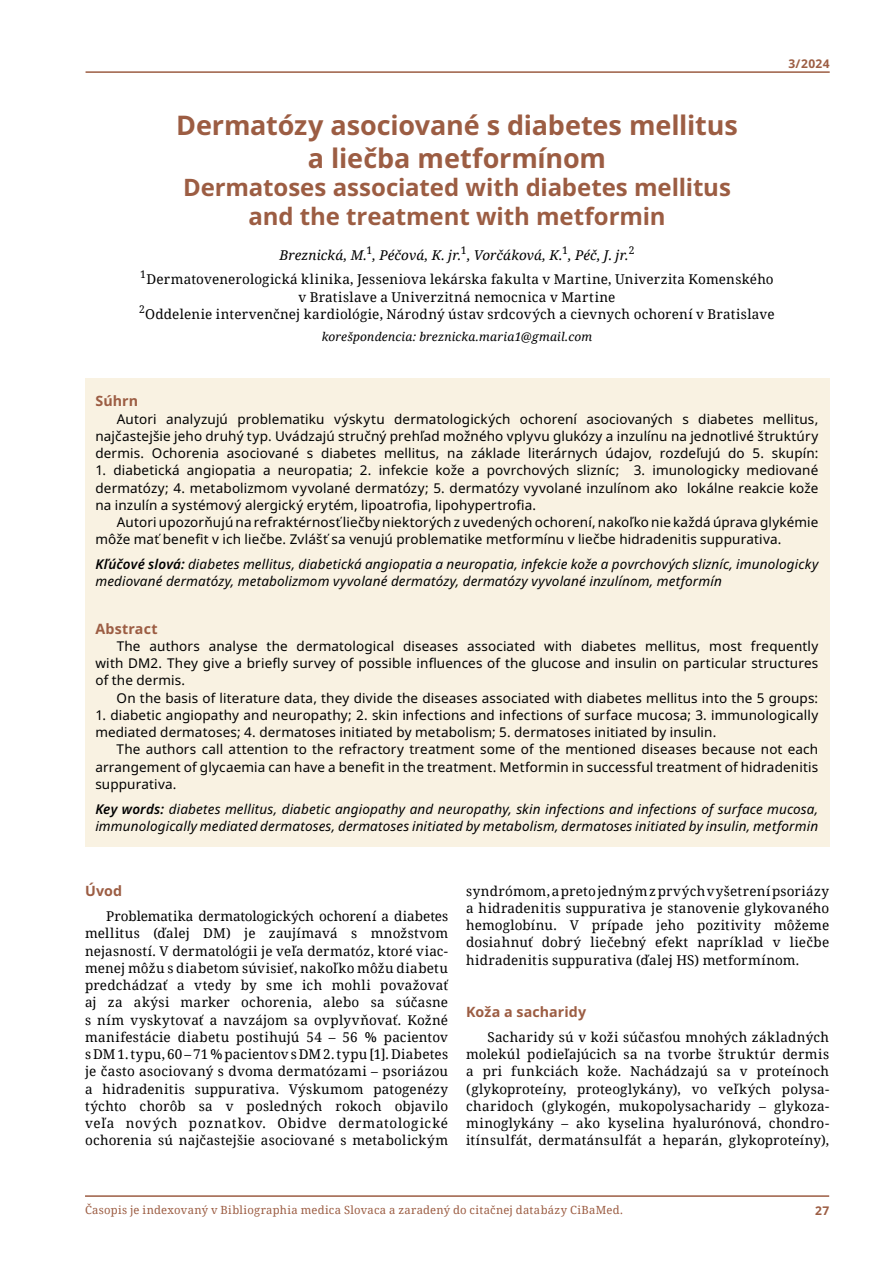
<style>
.page{position:relative;width:893px;height:1263px;background:#fff}
.page>*{position:absolute;margin:0;border:0;box-sizing:border-box;transform-origin:0 0}
.t1{font:700 27px/32.4px "Noto Sans";letter-spacing:-.005em;color:#9c5d43;text-align:center}
.t2{font:700 24px/28.8px "Noto Sans";letter-spacing:-.005em;color:#9c5d43;text-align:center}
.t3{font:700 14.25px "Noto Sans";letter-spacing:.01em;color:#9c5d43}
.t4{font:13.5px/17.2px "Noto Serif";letter-spacing:.015em;color:#000;text-align:justify}
.t5{font:13.5px/17.2px "Noto Sans";letter-spacing:.01em;color:#000;text-align:justify}
.t6{font:italic 13.5px/17.2px "Noto Sans";letter-spacing:.01em;color:#000}
.t7{font:italic 12px "Noto Serif";letter-spacing:.015em;color:#000}
.t8{font:700 12px "Noto Sans";letter-spacing:.035em;color:#9c5d43}
.t9{font:11.25px "Noto Serif";letter-spacing:.025em;color:#9c5d43}
.s1{font-style:italic}
.s2{font-weight:600}
</style>
<div class="page">
<hr style="left:86px;top:71px;width:744px;height:2px;background:#9c5d43">
<hr style="left:85px;top:1195px;width:744px;height:2px;background:#9c5d43">
<div style="left:85px;top:378px;width:744px;height:468px;background:#f9f2e2"></div>
<p class="t8" style="left:788px;top:57px;width:43px">3/2024</p>
<h1 class="t1" style="left:176px;top:110px;width:563px">Dermatózy asociované s diabetes mellitus a liečba metformínom</h1>
<h2 class="t2" style="left:183px;top:174px;width:549px">Dermatoses associated with diabetes mellitus and the treatment with metformin</h2>
<p class="t4" style="left:140px;top:242px;width:635px;line-height:24.8px;text-align:center"><span class="s1">Breznická, M.</span><sup>1</sup><span class="s1">, Péčová, K. jr.</span><sup>1</sup><span class="s1">, Vorčáková, K.</span><sup>1</sup><span class="s1">, Péč, J. jr.</span><sup>2<br>1</sup>Dermatovenerologická klinika, Jesseniova lekárska fakulta v Martine, Univerzita Komenského</p>
<p class="t4" style="left:139px;top:288px;width:637px;text-align:center">v Bratislave a Univerzitná nemocnica v Martine<br><sup>2</sup>Oddelenie intervenčnej kardiológie, Národný ústav srdcových a cievnych ochorení v Bratislave</p>
<p class="t7" style="left:322px;top:328px;width:272px">korešpondencia: breznicka.maria1@gmail.com</p>
<p class="t3" style="left:95px;top:393px;width:44px">Súhrn</p>
<p class="t5" style="left:95px;top:410px;width:724px;text-indent:21px">Autori analyzujú problematiku výskytu dermatologických ochorení asociovaných s diabetes mellitus, najčastejšie jeho druhý typ. Uvádzajú stručný prehľad možného vplyvu glukózy a inzulínu na jednotlivé štruktúry dermis. Ochorenia asociované s diabetes mellitus, na základe literárnych údajov, rozdeľujú do 5. skupín:</p>
<p class="t5" style="left:95px;top:462px;width:724px">1. diabetická angiopatia a neuropatia; 2. infekcie kože a povrchových slizníc; 3. imunologicky mediované dermatózy; 4. metabolizmom vyvolané dermatózy; 5. dermatózy vyvolané inzulínom ako lokálne reakcie kože na inzulín a systémový alergický erytém, lipoatrofia, lipohypertrofia.</p>
<p class="t5" style="left:95px;top:514px;width:724px;text-indent:21px">Autori upozorňujú na refraktérnosťliečby niektorých z uvedených ochorení, nakoľko nie každá úprava glykémie môže mať benefit v ich liečbe. Zvlášť sa venujú problematike metformínu v liečbe hidradenitis suppurativa.</p>
<p class="t6" style="left:95px;top:556px;width:724px"><span class="s2">Kľúčové slová:</span> diabetes mellitus, diabetická angiopatia a neuropatia, infekcie kože a povrchových slizníc, imunologicky mediované dermatózy, metabolizmom vyvolané dermatózy, dermatózy vyvolané inzulínom, metformín</p>
<p class="t3" style="left:95px;top:620px;width:64px">Abstract</p>
<p class="t5" style="left:95px;top:638px;width:724px;text-indent:21px">The authors analyse the dermatological diseases associated with diabetes mellitus, most frequently with DM2. They give a briefly survey of possible influences of the glucose and insulin on particular structures of the dermis.</p>
<p class="t5" style="left:117px;top:689px;width:703px">On the basis of literature data, they divide the diseases associated with diabetes mellitus into the 5 groups:</p>
<p class="t5" style="left:95px;top:707px;width:724px">1. diabetic angiopathy and neuropathy; 2. skin infections and infections of surface mucosa; 3. immunologically mediated dermatoses; 4. dermatoses initiated by metabolism; 5. dermatoses initiated by insulin.</p>
<p class="t5" style="left:95px;top:741px;width:724px;text-indent:21px">The authors call attention to the refractory treatment some of the mentioned diseases because not each arrangement of glycaemia can have a benefit in the treatment. Metformin in successful treatment of hidradenitis suppurativa.</p>
<p class="t6" style="left:95px;top:800px;width:724px"><span class="s2">Key words:</span> diabetes mellitus, diabetic angiopathy and neuropathy, skin infections and infections of surface mucosa, immunologically mediated dermatoses, dermatoses initiated by metabolism, dermatoses initiated by insulin, metformin</p>
<p class="t3" style="left:85px;top:883px;width:39px">Úvod</p>
<p class="t4" style="left:85px;top:907px;width:365px;text-indent:21px">Problematika dermatologických ochorení a diabetes mellitus (ďalej DM) je zaujímavá s množstvom nejasností. V dermatológii je veľa dermatóz, ktoré viac&shy;menej môžu s diabetom súvisieť, nakoľko môžu diabetu predchádzať a vtedy by sme ich mohli považovať aj za akýsi marker ochorenia, alebo sa súčasne s ním vyskytovať a navzájom sa ovplyvňovať. Kožné manifestácie diabetu postihujú 54 – 56 % pacientov s DM 1. typu, 60 – 71 % pacientov s DM 2. typu [1]. Diabetes je často asociovaný s dvoma dermatózami – psoriázou a hidradenitis suppurativa. Výskumom patogenézy týchto chorôb sa v posledných rokoch objavilo veľa nových poznatkov. Obidve dermatologické ochorenia sú najčastejšie asociované s metabolickým</p>
<p class="t4" style="left:466px;top:881px;width:365px">syndrómom, a preto jedným z prvých vyšetrení psoriázy a hidradenitis suppurativa je stanovenie glykovaného hemoglobínu. V prípade jeho pozitivity môžeme dosiahnuť dobrý liečebný efekt napríklad v liečbe hidradenitis suppurativa (ďalej HS) metformínom.</p>
<p class="t3" style="left:466px;top:1004px;width:122px">Koža a sacharidy</p>
<p class="t4" style="left:466px;top:1028px;width:365px;text-indent:21px">Sacharidy sú v koži súčasťou mnohých základných molekúl podieľajúcich sa na tvorbe štruktúr dermis a pri funkciách kože. Nachádzajú sa v proteínoch (glykoproteíny, proteoglykány), vo veľkých polysa&shy;charidoch (glykogén, mukopolysacharidy – glykoza&shy;minoglykány – ako kyselina hyalurónová, chondro&shy;itínsulfát, dermatánsulfát a heparán, glykoproteíny),</p>
<p class="t9" style="left:85px;top:1202px;width:539px">Časopis je indexovaný v Bibliographia medica Slovaca a zaradený do citačnej databázy CiBaMed.</p>
<p class="t8" style="left:815px;top:1203px;width:16px">27</p>
</div>
